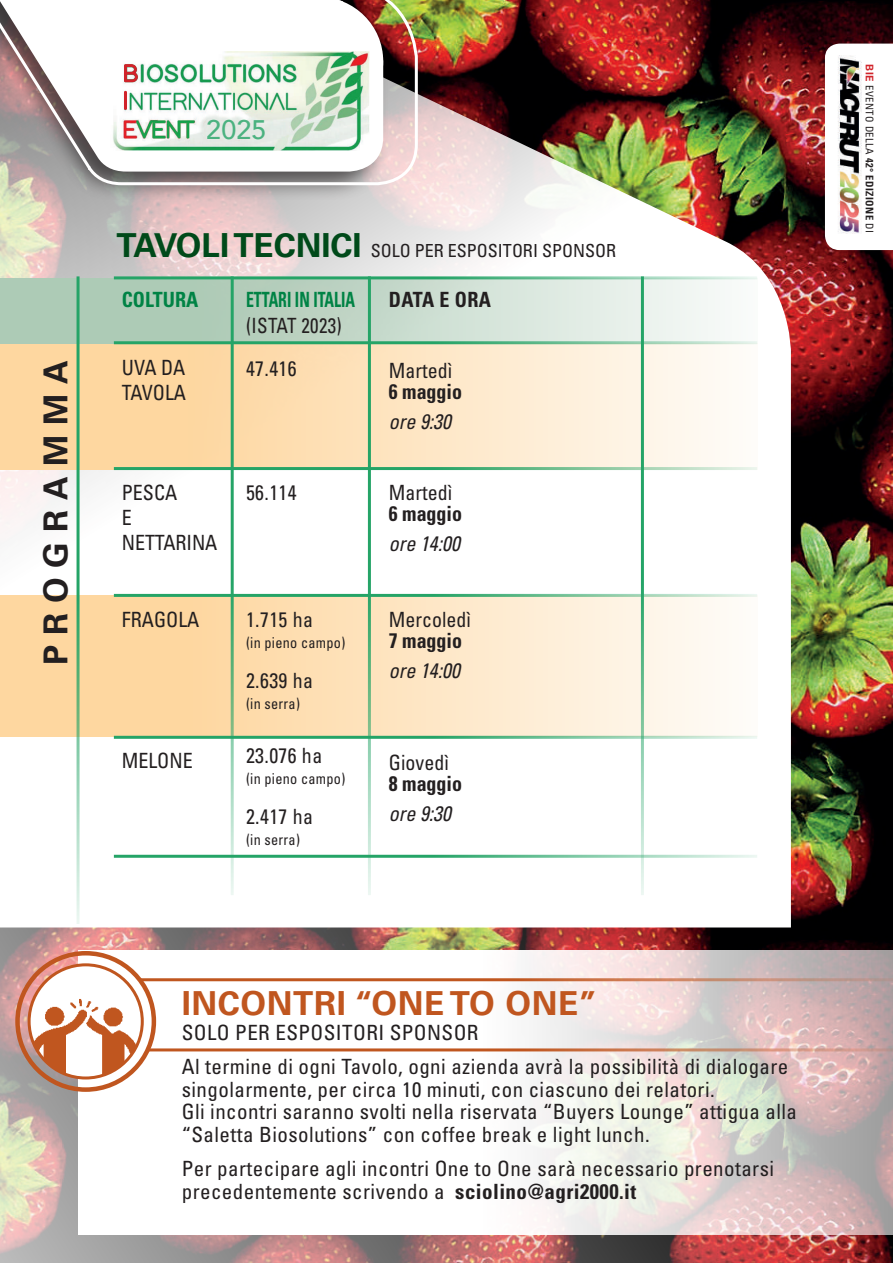
<style>
.page{position:relative;width:893px;height:1263px;background:#fff}
.page>*{position:absolute;margin:0;border:0;box-sizing:border-box;transform-origin:0 0}
.t1{font:700 33px "Univers LT Std";letter-spacing:.02em;color:#c0561f}
.t2{font:700 33px "Univers LT Std";letter-spacing:.3em;color:#231f20}
.t3{font:500 26.85px "Avenir";color:#25a467}
.t4{font:condensed 21px/22.5px "Univers LT Std";letter-spacing:.02em;color:#231f20}
.t5{font:condensed 21px/25.2px "Univers LT Std";color:#231f20;scale:.95 1}
.t6{font:condensed 21px "Univers LT Std";letter-spacing:.02em;color:#231f20;scale:.95 1}
.t7{font:700 condensed 21px "Univers LT Std";color:#231f20;scale:.95 1}
.t8{font:italic condensed 21px "Univers LT Std";color:#231f20;scale:.95 1}
.t9{font:condensed 21px/25.2px "Univers LT Std";letter-spacing:-.005em;color:#231f20;scale:.95 1}
.t10{font:700 condensed 21px "Univers LT Std";color:#008345;scale:.75 1}
.t11{font:condensed 21px "Univers LT Std";letter-spacing:.02em;color:#231f20;scale:.9 1}
.t12{font:700 condensed 21px "Univers LT Std";color:#008345;scale:.95 1}
.t13{font:condensed 18px "Univers LT Std";color:#231f20}
.t14{font:condensed 15px "Univers LT Std";letter-spacing:.02em;color:#231f20;scale:.95 1}
.t15{font:condensed 10.5px "Univers LT Std";letter-spacing:.04em;color:#231f20}
.s1{font-weight:700;font-stretch:normal;font-size:33px;color:#004a1a}
.s2{font-weight:700}
.s3{font-weight:700;font-stretch:normal;color:#d1232a}
</style>
<div class="page">
<img style="left:791px;top:0;width:102px;height:1263px">
<img style="left:0;top:0;width:791px;height:1263px">
<div style="left:0;top:0;width:389px;height:201px;background:#231f20;opacity:.7"></div>
<svg style="left:0;top:0;width:419px;height:187px"></svg>
<svg style="left:254px;top:0;width:129px;height:126px"></svg>
<img style="left:111px;top:48px;width:258px;height:104px">
<svg style="left:124px;top:91px;width:3px;height:19px"></svg>
<svg style="left:124px;top:64px;width:14px;height:18px"></svg>
<svg style="left:0;top:343px;width:757px;height:127px;background:#fde4c1"></svg>
<div style="left:0;top:278px;width:757px;height:65px;background:linear-gradient(to right,#9dc0a7,#f5f8f6)"></div>
<svg style="left:0;top:595px;width:757px;height:142px;background:#fde4c1"></svg>
<svg style="left:78px;top:950px;width:815px;height:285px"></svg>
<hr style="left:114px;top:341px;width:643px;height:3px;background:#25a467">
<hr style="left:114px;top:467px;width:643px;height:3px;background:#25a467">
<hr style="left:114px;top:594px;width:643px;height:3px;background:#25a467">
<hr style="left:114px;top:855px;width:643px;height:3px;background:#25a467">
<hr style="left:114px;top:736px;width:643px;height:3px;background:#25a467">
<hr style="left:114px;top:276px;width:643px;height:3px;background:#25a467">
<hr style="left:231px;top:276px;width:3px;height:619px;background:#25a467">
<hr style="left:368px;top:276px;width:3px;height:619px;background:#25a467">
<hr style="left:641px;top:276px;width:3px;height:619px;background:#25a467">
<hr style="left:77px;top:276px;width:3px;height:648px;background:#25a467">
<svg style="left:825px;top:44px;width:68px;height:206px"></svg>
<img style="left:838px;top:55px;width:23px;height:181px">
<hr style="left:147px;top:1048px;width:746px;height:3px;background:#c0561f">
<hr style="left:140px;top:978px;width:753px;height:3px;background:#c0561f">
<div style="left:15px;top:951px;width:141px;height:141px;border:4px solid #c0561f;border-radius:50%"></div>
<div style="left:29px;top:965px;width:113px;height:113px;background:#fff;border-radius:50%"></div>
<img style="left:29px;top:986px;width:113px;height:90px">
<div style="left:28px;top:963px;width:116px;height:116px;border:3px solid #c0561f;border-radius:50%"></div>
<h1 class="t2" style="left:37px;top:665px;width:306px;rotate:-90deg">PROGRAMMA</h1>
<p class="t3" style="left:207px;top:107px;width:61px">2025</p>
<p class="t13" style="left:116px;top:239px;width:501px"><span class="s1">TAVOLI TECNICI</span> SOLO PER ESPOSITORI SPONSOR</p>
<p class="t12" style="left:122px;top:287px;width:82px">COLTURA</p>
<p class="t7" style="left:389px;top:287px;width:109px">DATA E ORA</p>
<p class="t10" style="left:246px;top:287px;width:147px">ETTARI IN ITALIA</p>
<p class="t11" style="left:246px;top:312px;width:108px">(ISTAT 2023)</p>
<p class="t5" style="left:122px;top:354px;width:69px">UVA DA<br>TAVOLA</p>
<p class="t6" style="left:246px;top:355px;width:55px">47.416</p>
<p class="t5" style="left:389px;top:357px;width:68px">Martedì</p>
<p class="t7" style="left:389px;top:378px;width:78px">6 maggio</p>
<p class="t8" style="left:389px;top:408px;width:67px">ore 9:30</p>
<p class="t9" style="left:122px;top:479px;width:102px">PESCA<br>E<br>NETTARINA</p>
<p class="t6" style="left:246px;top:479px;width:55px">56.114</p>
<p class="t5" style="left:389px;top:479px;width:68px">Martedì</p>
<p class="t7" style="left:389px;top:500px;width:78px">6 maggio</p>
<p class="t8" style="left:389px;top:530px;width:76px">ore 14:00</p>
<p class="t5" style="left:122px;top:606px;width:83px">FRAGOLA</p>
<p class="t6" style="left:122px;top:748px;width:76px">MELONE</p>
<p class="t6" style="left:246px;top:606px;width:72px">1.715 ha</p>
<p class="t14" style="left:246px;top:633px;width:106px">(in pieno campo)</p>
<p class="t6" style="left:246px;top:667px;width:72px">2.639 ha</p>
<p class="t14" style="left:246px;top:694px;width:58px">(in serra)</p>
<p class="t6" style="left:246px;top:742px;width:82px">23.076 ha</p>
<p class="t14" style="left:246px;top:769px;width:106px">(in pieno campo)</p>
<p class="t6" style="left:246px;top:803px;width:72px">2.417 ha</p>
<p class="t14" style="left:246px;top:830px;width:58px">(in serra)</p>
<p class="t5" style="left:389px;top:606px;width:88px">Mercoledì</p>
<p class="t7" style="left:389px;top:627px;width:78px">7 maggio</p>
<p class="t8" style="left:389px;top:657px;width:76px">ore 14:00</p>
<p class="t5" style="left:389px;top:749px;width:64px">Giovedì</p>
<p class="t7" style="left:389px;top:770px;width:78px">8 maggio</p>
<p class="t8" style="left:389px;top:800px;width:67px">ore 9:30</p>
<h1 class="t1" style="left:182px;top:984px;width:417px">INCONTRI “ONE TO ONE”</h1>
<p class="t4" style="left:182px;top:1015px;width:608px;line-height:34.5px">SOLO PER ESPOSITORI SPONSOR<br>Al termine di ogni Tavolo, ogni azienda avrà la possibilità di dialogare</p>
<p class="t4" style="left:182px;top:1078px;width:617px">singolarmente, per circa 10 minuti, con ciascuno dei relatori.<br>Gli incontri saranno svolti nella riservata “Buyers Lounge” attigua alla “Saletta Biosolutions” con coffee break e light lunch.</p>
<p class="t4" style="left:182px;top:1157px;width:594px">Per partecipare agli incontri One to One sarà necessario prenotarsi precedentemente scrivendo a <span class="s2">sciolino@agri2000.it</span></p>
<p class="t15" style="left:876px;top:64px;width:170px;rotate:90deg"><span class="s3">BIE</span> EVENTO DELLA <span class="s2">42° EDIZIONE</span> DI</p>
</div>
